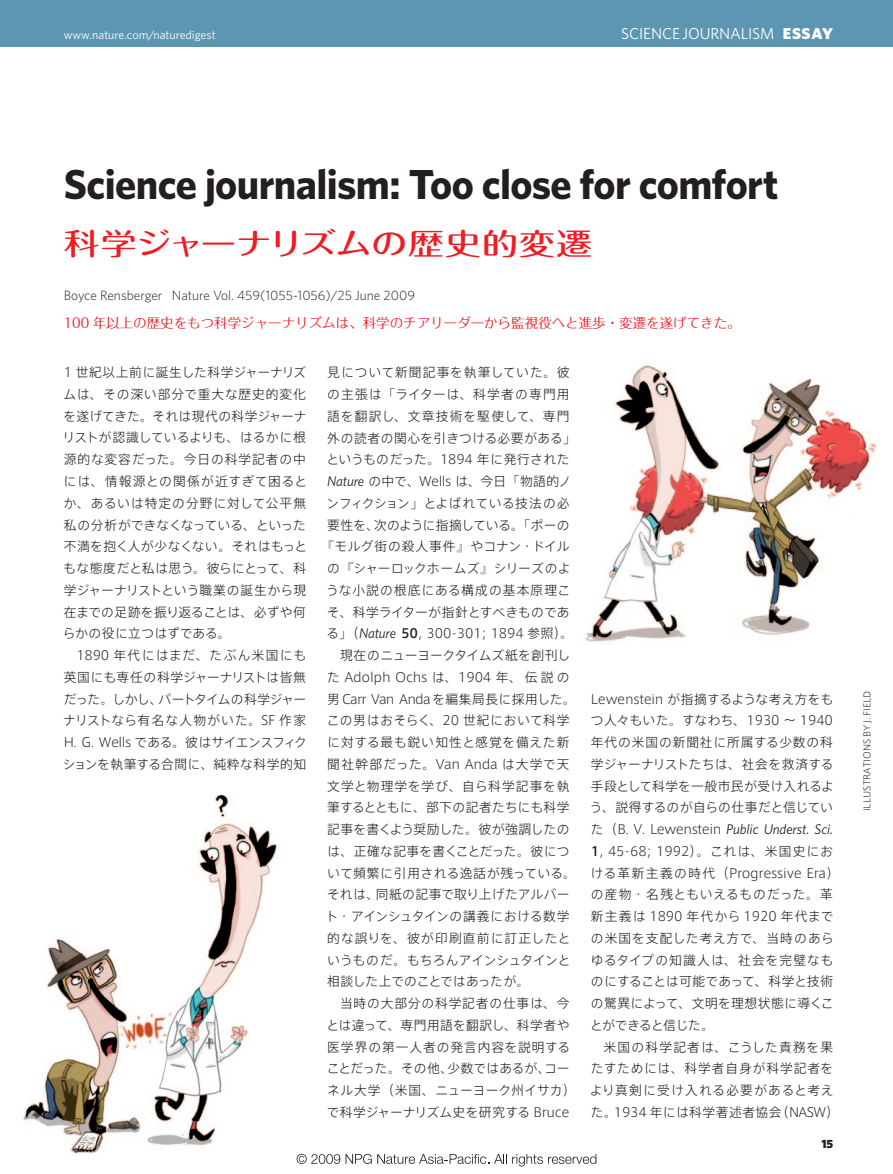
<style>
.page{position:relative;width:893px;height:1174px;background:#fff}
.page>*{position:absolute;margin:0;border:0;box-sizing:border-box;transform-origin:0 0}
.t1{font:700 42px "Whitney";letter-spacing:-.015em;color:#231f20}
.t2{font:500 30px "Maru Fo Pro";letter-spacing:-.005em;color:#ee1d23;scale:1.2 1}
.t3{font:15.75px "Whitney";letter-spacing:-.01em;color:#fff}
.t4{font:italic 14.1px "Whitney";letter-spacing:-.005em;color:#231f20}
.t5{font:13.5px "Folk Pro";color:#ee1d23}
.t6{font:300 13.5px "Whitney";color:#231f20}
.t7{font:300 12.75px/21.8px "Axis Std";letter-spacing:.03em;color:#231f20;text-align:justify}
.t8{font:300 12.75px/21.8px "Axis Std";letter-spacing:.06em;color:#231f20;text-align:center}
.t9{font:300 12.75px "Axis Std";letter-spacing:.005em;color:#231f20}
.t10{font:300 12.75px "Axis Std";color:#231f20}
.t11{font:300 12.75px "Axis Std";letter-spacing:-.01em;color:#231f20}
.t12{font:300 12.75px "Axis Std";letter-spacing:-.02em;color:#231f20}
.t13{font:300 12.75px "Axis Std";letter-spacing:-.005em;color:#231f20}
.t14{font:300 12.75px "Axis Std";letter-spacing:.075em;color:#231f20}
.t15{font:300 12.75px "Axis Std";letter-spacing:.085em;color:#231f20}
.t16{font:300 12.75px "Axis Std";letter-spacing:.065em;color:#231f20}
.t17{font:300 12.75px "Axis Std";letter-spacing:-.03em;color:#231f20}
.t18{font:300 12.75px "Axis Std";letter-spacing:.01em;color:#231f20}
.t19{font:300 12.75px "Axis Std";letter-spacing:.05em;color:#231f20}
.t20{font:300 12.75px "Axis Std";letter-spacing:.09em;color:#231f20}
.t21{font:300 12.75px "Axis Std";letter-spacing:.08em;color:#231f20}
.t22{font:12px "Whitney";color:#fff}
.t23{font:900 12px "Whitney";color:#231f20}
.t24{font:300 9px "Axis Std";letter-spacing:.01em;color:#231f20}
.s1{font-weight:900}
.s2{font-family:"Whitney";font-weight:400;font-style:italic;font-size:14.1px}
.s3{font-weight:500}
.s4{font-family:"Axis Std";font-weight:300;font-style:normal;font-size:12.75px}
</style>
<div class="page">
<img style="left:23px;top:796px;width:255px;height:358px">
<img style="left:585px;top:365px;width:290px;height:277px">
<div style="left:0;top:0;width:893px;height:47px;background:#5d96b3"></div>
<svg style="left:297px;top:1153px;width:43px;height:10px"></svg>
<svg style="left:346px;top:1153px;width:250px;height:13px"></svg>
<p class="t22" style="left:64px;top:26px;width:153px">www.nature.com/naturedigest</p>
<p class="t3" style="left:621px;top:23px;width:213px">SCIENCE JOURNALISM <span class="s1">ESSAY</span></p>
<h1 class="t1" style="left:64px;top:157px;width:716px">Science journalism: Too close for comfort</h1>
<h2 class="t2" style="left:64px;top:220px;width:442px">科学ジャーナリズムの歴史的変遷</h2>
<p class="t6" style="left:64px;top:286px;width:353px">Boyce Rensberger Nature Vol. 459(1055-1056)/25 June 2009</p>
<p class="t5" style="left:64px;top:312px;width:678px">100 年以上の歴史をもつ科学ジャーナリズムは、科学のチアリーダーから監視役へと進歩・変遷を遂げてきた。</p>
<p class="t7" style="left:63px;top:361px;width:246px">1 世紀以上前に誕生した科学ジャーナリズムは、その深い部分で重大な歴史的変化を遂げてきた。それは現代の科学ジャーナリストが認識しているよりも、はるかに根源的な変容だった。今日の科学記者の中には、情報源との関係が近すぎて困るとか、あるいは特定の分野に対して公平無私の分析ができなくなっている、といった不満を抱く人が少なくない。それはもっともな態度だと私は思う。彼らにとって、科学ジャーナリストという職業の誕生から現在までの足跡を振り返ることは、必ずや何らかの役に立つはずである。</p>
<p class="t7" style="left:63px;top:643px;width:246px;text-indent:13px">1890 年代にはまだ、たぶん米国にも英国にも専任の科学ジャーナリストは皆無だった。しかし、パートタイムの科学ジャーナリストなら有名な人物がいた。SF 作家H. G. Wells である。彼はサイエンスフィクションを執筆する合間に、純粋な科学的知</p>
<p class="t14" style="left:327px;top:363px;width:244px">見について新聞記事を執筆していた。彼</p>
<p class="t20" style="left:327px;top:385px;width:244px">の主張は「ライターは、科学者の専門用</p>
<p class="t21" style="left:327px;top:406px;width:244px">語を翻訳し、文章技術を駆使して、専門</p>
<p class="t7" style="left:327px;top:426px;width:250px">外の読者の関心を引きつける必要がある」</p>
<p class="t9" style="left:326px;top:450px;width:245px">というものだった。1894 年に発行された</p>
<p class="t12" style="left:327px;top:472px;width:245px"><span class="s2">Nature</span> の中で、Wells は、今日「物語的ノ</p>
<p class="t18" style="left:326px;top:493px;width:245px">ンフィクション」とよばれている技法の必</p>
<p class="t9" style="left:327px;top:515px;width:244px">要性を、次のように指摘している。「ポーの</p>
<p class="t7" style="left:321px;top:535px;width:250px">『モルグ街の殺人事件』やコナン・ドイル</p>
<p class="t13" style="left:327px;top:559px;width:245px">の『シャーロックホームズ』シリーズのよ</p>
<p class="t15" style="left:326px;top:580px;width:246px">うな小説の根底にある構成の基本原理こ</p>
<p class="t9" style="left:327px;top:602px;width:244px">そ、科学ライターが指針とすべきものであ</p>
<p class="t11" style="left:327px;top:624px;width:248px">る」（<span class="s2">Nature</span> <span class="s3">50</span>, 300-301; 1894 参照）。</p>
<p class="t10" style="left:340px;top:646px;width:232px">現在のニューヨークタイムズ紙を創刊し</p>
<p class="t12" style="left:327px;top:667px;width:244px">た Adolph Ochs は、1904 年、伝説の</p>
<p class="t17" style="left:327px;top:689px;width:250px">男 Carr Van Anda を編集局長に採用した。</p>
<p class="t19" style="left:327px;top:711px;width:244px">この男はおそらく、20 世紀において科学</p>
<p class="t8" style="left:327px;top:730px;width:244px">に対する最も鋭い知性と感覚を備えた新</p>
<p class="t8" style="left:327px;top:752px;width:244px">聞社幹部だった。Van Anda は大学で天</p>
<p class="t16" style="left:327px;top:776px;width:244px">文学と物理学を学び、自ら科学記事を執</p>
<p class="t10" style="left:327px;top:798px;width:244px">筆するとともに、部下の記者たちにも科学</p>
<p class="t10" style="left:327px;top:820px;width:244px">記事を書くよう奨励した。彼が強調したの</p>
<p class="t7" style="left:327px;top:839px;width:244px">は、正確な記事を書くことだった。彼につ</p>
<p class="t7" style="left:327px;top:861px;width:250px">いて頻繁に引用される逸話が残っている。</p>
<p class="t7" style="left:327px;top:883px;width:244px">それは、同紙の記事で取り上げたアルバー</p>
<p class="t7" style="left:325px;top:904px;width:246px">ト・アインシュタインの講義における数学</p>
<p class="t15" style="left:327px;top:928px;width:245px">的な誤りを、彼が印刷直前に訂正したと</p>
<p class="t10" style="left:327px;top:950px;width:245px">いうものだ。もちろんアインシュタインと</p>
<p class="t11" style="left:327px;top:972px;width:204px">相談した上でのことではあったが。</p>
<p class="t16" style="left:340px;top:994px;width:231px">当時の大部分の科学記者の仕事は、今</p>
<p class="t7" style="left:327px;top:1013px;width:244px">とは違って、専門用語を翻訳し、科学者や</p>
<p class="t14" style="left:327px;top:1037px;width:244px">医学界の第一人者の発言内容を説明する</p>
<p class="t11" style="left:327px;top:1059px;width:244px">ことだった。その他、少数ではあるが、コー</p>
<p class="t9" style="left:327px;top:1081px;width:250px">ネル大学（米国、ニューヨーク州イサカ）</p>
<p class="t13" style="left:327px;top:1102px;width:244px">で科学ジャーナリズム史を研究する Bruce</p>
<p class="t7" style="left:590px;top:687px;width:245px">Lewenstein が指摘するような考え方をもつ人々もいた。すなわち、1930 ～ 1940年代の米国の新聞社に所属する少数の科学ジャーナリストたちは、社会を救済する手段として科学を一般市民が受け入れるよう、説得するのが自らの仕事だと信じてい</p>
<p class="t4" style="left:591px;top:820px;width:244px"><span class="s4">た（B. V. Lewenstein</span> Public Underst. Sci.</p>
<p class="t7" style="left:590px;top:839px;width:251px;text-align:left"><span class="s3">1</span>, 45-68; 1992）。これは、米国史における革新主義の時代（Progressive Era）の産物・名残ともいえるものだった。革新主義は 1890 年代から 1920 年代までの米国を支配した考え方で、当時のあらゆるタイプの知識人は、社会を完璧なものにすることは可能であって、科学と技術の驚異によって、文明を理想状態に導くことができると信じた。</p>
<p class="t8" style="left:590px;top:1035px;width:251px">米国の科学記者は、こうした責務を果<br>たすためには、科学者自身が科学記者をより真剣に受け入れる必要があると考えた。1934 年には科学著述者協会（NASW）</p>
<p class="t23" style="left:821px;top:1136px;width:13px">15</p>
<p class="t24" style="left:861px;top:811px;width:122px;rotate:-90deg">ILLUSTRATIONS BY J. FIELD</p>
</div>
